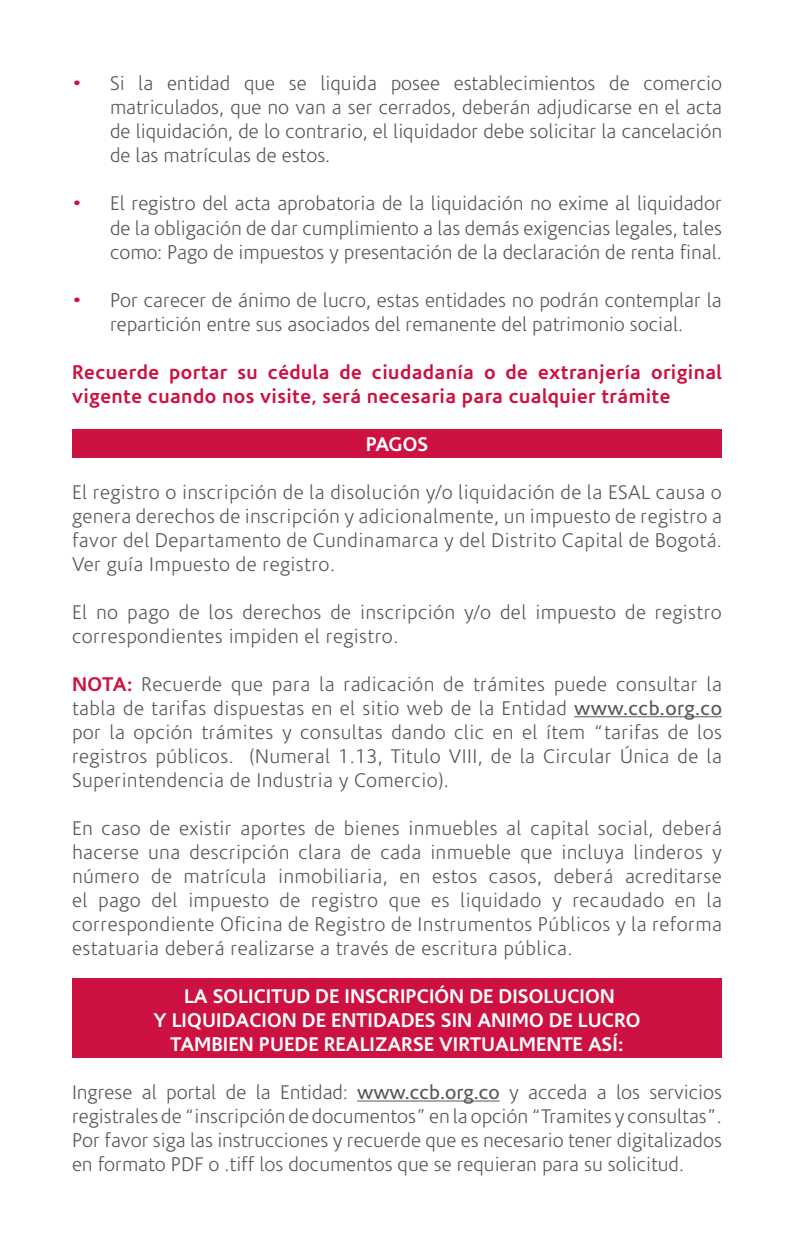
<style>
.page{position:relative;width:794px;height:1248px;background:#fff}
.page>*{position:absolute;margin:0;border:0;box-sizing:border-box;transform-origin:0 0}
.t1{font:300 20px/24px "Corisande";color:#57585a;text-align:justify}
.t2{font:700 20px/24px "Corisande";color:#fff;text-align:center}
.t3{font:700 20px/24px "Corisande";letter-spacing:.02em;color:#cd1141}
.t4{font:300 20px/24px "Corisande";letter-spacing:.02em;color:#57585a}
.s1{font-weight:700;color:#cd1141}
.s2{font-weight:400}
</style>
<div class="page">
<div style="left:72px;top:429px;width:650px;height:28px;background:#cd1141"></div>
<div style="left:72px;top:978px;width:650px;height:79px;background:#cd1141"></div>
<hr style="left:574px;top:716px;width:148px;height:1px;background:#57585a">
<hr style="left:357px;top:1100px;width:143px;height:1px;background:#57585a">
<p class="t1" style="left:110px;top:72px;width:613px;text-indent:-38px"><span class="s1">•</span> Si la entidad que se liquida posee establecimientos de comercio matriculados, que no van a ser cerrados, deberán adjudicarse en el acta de liquidación, de lo contrario, el liquidador debe solicitar la cancelación de las matrículas de estos.</p>
<p class="t1" style="left:110px;top:192px;width:613px;text-indent:-38px"><span class="s1">•</span> El registro del acta aprobatoria de la liquidación no exime al liquidador de la obligación de dar cumplimiento a las demás exigencias legales, tales como: Pago de impuestos y presentación de la declaración de renta final.</p>
<p class="t1" style="left:72px;top:288px;width:651px;text-align:center"><span class="s1">•</span> Por carecer de ánimo de lucro, estas entidades no podrán contemplar la repartición entre sus asociados del remanente del patrimonio social.</p>
<p class="t3" style="left:72px;top:360px;width:651px">Recuerde portar su cédula de ciudadanía o de extranjería original vigente cuando nos visite, será necesaria para cualquier trámite</p>
<p class="t2" style="left:366px;top:432px;width:64px">PAGOS</p>
<p class="t1" style="left:72px;top:480px;width:651px">El registro o inscripción de la disolución y/o liquidación de la ESAL causa o genera derechos de inscripción y adicionalmente, un impuesto de registro a favor del Departamento de Cundinamarca y del Distrito Capital de Bogotá.<br>Ver guía Impuesto de registro.</p>
<p class="t4" style="left:72px;top:600px;width:651px">El no pago de los derechos de inscripción y/o del impuesto de registro correspondientes impiden el registro.</p>
<p class="t1" style="left:72px;top:672px;width:651px"><span class="s1">NOTA:</span> Recuerde que para la radicación de trámites puede consultar la tabla de tarifas dispuestas en el sitio web de la Entidad <span class="s2">www.ccb.org.co </span>por la opción trámites y consultas dando clic en el ítem “tarifas de los registros públicos. (Numeral 1.13, Titulo VIII, de la Circular Única de la Superintendencia de Industria y Comercio).</p>
<p class="t1" style="left:72px;top:816px;width:651px">En caso de existir aportes de bienes inmuebles al capital social, deberá hacerse una descripción clara de cada inmueble que incluya linderos y número de matrícula inmobiliaria, en estos casos, deberá acreditarse el pago del impuesto de registro que es liquidado y recaudado en la correspondiente Oficina de Registro de Instrumentos Públicos y la reforma estatuaria deberá realizarse a través de escritura pública.</p>
<p class="t2" style="left:153px;top:984px;width:488px">LA SOLICITUD DE INSCRIPCIÓN DE DISOLUCION<br>Y LIQUIDACION DE ENTIDADES SIN ANIMO DE LUCRO<br>TAMBIEN PUEDE REALIZARSE VIRTUALMENTE ASÍ:</p>
<p class="t1" style="left:72px;top:1080px;width:651px">Ingrese al portal de la Entidad: <span class="s2">www.ccb.org.co</span> y acceda a los servicios registrales de “inscripción de documentos” en la opción “Tramites y consultas”.<br>Por favor siga las instrucciones y recuerde que es necesario tener digitalizados en formato PDF o .tiff los documentos que se requieran para su solicitud.</p>
</div>
